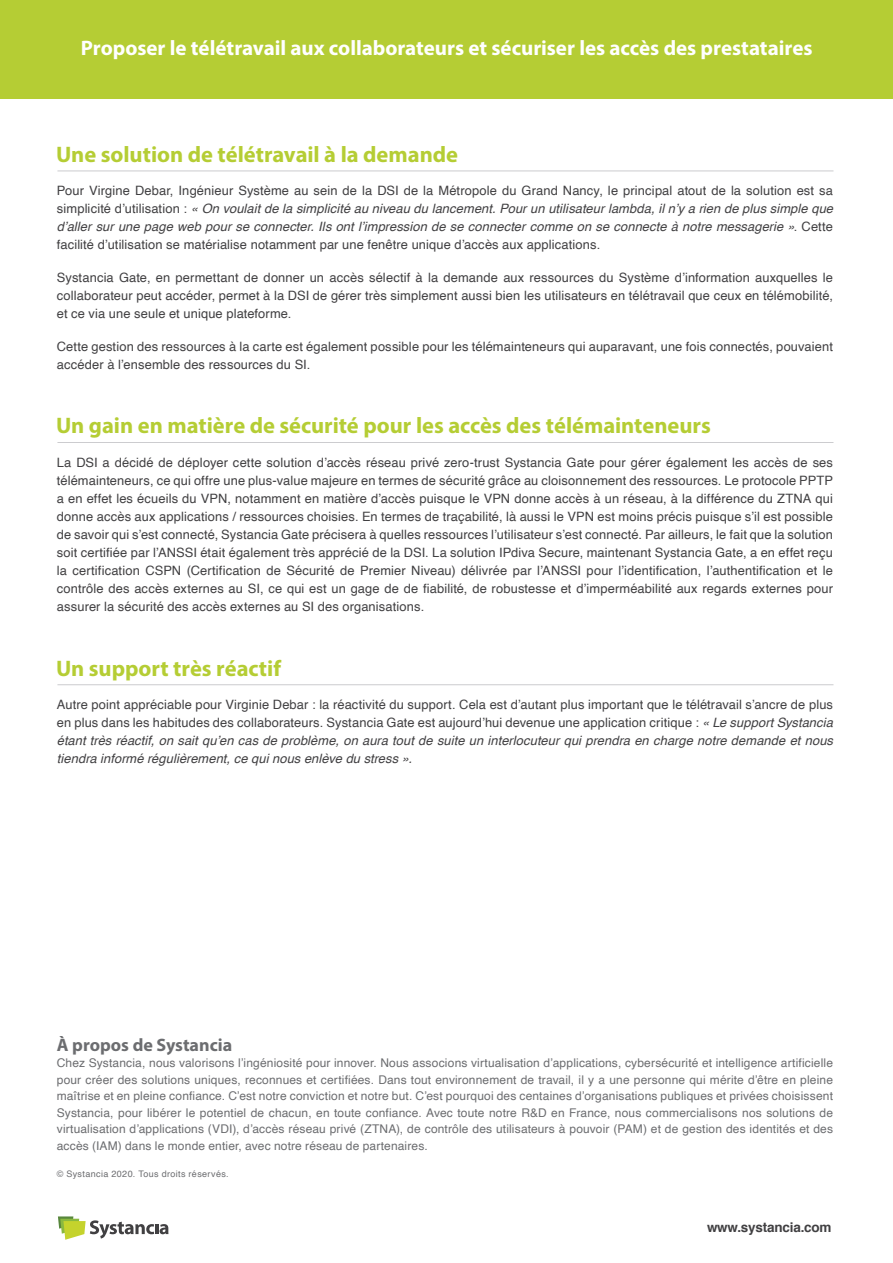
<style>
.page{position:relative;width:893px;height:1263px;background:#fff}
.page>*{position:absolute;margin:0;border:0;box-sizing:border-box;transform-origin:0 0}
.t1{font:700 22.5px "Myriad Pro";color:#b5cd34}
.t2{font:700 21px "Myriad Pro";color:#fff}
.t3{font:700 18px "Myriad Pro";color:#6c6d70}
.t4{font:700 13.5px "Helvetica";letter-spacing:-.015em;color:#414042}
.t5{font:12.9px/18px "Helvetica";letter-spacing:.01em;color:#414042;text-align:justify}
.t6{font:12px/16.5px "Helvetica";letter-spacing:.01em;color:#6c6d70;text-align:justify}
.t7{font:9px "Helvetica";letter-spacing:.045em;color:#6c6d70}
.s1{font-style:italic}
</style>
<div class="page">
<svg style="left:58px;top:1216px;width:110px;height:24px"></svg>
<hr style="left:57px;top:684px;width:776px;height:1px;background:#a8a9ad">
<hr style="left:57px;top:442px;width:776px;height:1px;background:#a8a9ad">
<hr style="left:57px;top:171px;width:776px;height:1px;background:#a8a9ad">
<div style="left:0;top:0;width:893px;height:99px;background:#b5cd34"></div>
<h2 class="t2" style="left:81px;top:35px;width:733px">Proposer le télétravail aux collaborateurs et sécuriser les accès des prestataires</h2>
<h1 class="t1" style="left:56px;top:140px;width:404px">Une solution de télétravail à la demande</h1>
<p class="t5" style="left:57px;top:182px;width:778px">Pour Virgine Debar, Ingénieur Système au sein de la DSI de la Métropole du Grand Nancy, le principal atout de la solution est sa simplicité d’utilisation : <span class="s1">« On voulait de la simplicité au niveau du lancement. Pour un utilisateur lambda, il n’y a rien de plus simple que d’aller sur une page web pour se connecter. Ils ont l’impression de se connecter comme on se connecte à notre messagerie »</span>. Cette facilité d’utilisation se matérialise notamment par une fenêtre unique d’accès aux applications.</p>
<p class="t5" style="left:57px;top:269px;width:778px">Systancia Gate, en permettant de donner un accès sélectif à la demande aux ressources du Système d’information auxquelles le collaborateur peut accéder, permet à la DSI de gérer très simplement aussi bien les utilisateurs en télétravail que ceux en télémobilité, et ce via une seule et unique plateforme.</p>
<p class="t5" style="left:57px;top:338px;width:778px">Cette gestion des ressources à la carte est également possible pour les télémainteneurs qui auparavant, une fois connectés, pouvaient accéder à l’ensemble des ressources du SI.</p>
<h1 class="t1" style="left:56px;top:411px;width:656px">Un gain en matière de sécurité pour les accès des télémainteneurs</h1>
<p class="t5" style="left:57px;top:454px;width:778px">La DSI a décidé de déployer cette solution d’accès réseau privé zero-trust Systancia Gate pour gérer également les accès de ses télémainteneurs, ce qui offre une plus-value majeure en termes de sécurité grâce au cloisonnement des ressources. Le protocole PPTP a en effet les écueils du VPN, notamment en matière d’accès puisque le VPN donne accès à un réseau, à la différence du ZTNA qui donne accès aux applications / ressources choisies. En termes de traçabilité, là aussi le VPN est moins précis puisque s’il est possible de savoir qui s’est connecté, Systancia Gate précisera à quelles ressources l’utilisateur s’est connecté. Par ailleurs, le fait que la solution soit certifiée par l’ANSSI était également très apprécié de la DSI. La solution IPdiva Secure, maintenant Systancia Gate, a en effet reçu la certification CSPN (Certification de Sécurité de Premier Niveau) délivrée par l’ANSSI pour l’identification, l’authentification et le contrôle des accès externes au SI, ce qui est un gage de de fiabilité, de robustesse et d’imperméabilité aux regards externes pour assurer la sécurité des accès externes au SI des organisations.</p>
<h1 class="t1" style="left:56px;top:653px;width:227px">Un support très réactif</h1>
<p class="t5" style="left:57px;top:696px;width:778px">Autre point appréciable pour Virginie Debar : la réactivité du support. Cela est d’autant plus important que le télétravail s’ancre de plus en plus dans les habitudes des collaborateurs. Systancia Gate est aujourd’hui devenue une application critique : <span class="s1">« Le support Systancia étant très réactif, on sait qu’en cas de problème, on aura tout de suite un interlocuteur qui prendra en charge notre demande et nous tiendra informé régulièrement, ce qui nous enlève du stress ».</span></p>
<h3 class="t3" style="left:57px;top:1033px;width:177px">À propos de Systancia</h3>
<p class="t6" style="left:57px;top:1055px;width:778px">Chez Systancia, nous valorisons l’ingéniosité pour innover. Nous associons virtualisation d’applications, cybersécurité et intelligence artificielle pour créer des solutions uniques, reconnues et certifiées. Dans tout environnement de travail, il y a une personne qui mérite d’être en pleine maîtrise et en pleine confiance. C’est notre conviction et notre but. C’est pourquoi des centaines d’organisations publiques et privées choisissent Systancia, pour libérer le potentiel de chacun, en toute confiance. Avec toute notre R&amp;D en France, nous commercialisons nos solutions de virtualisation d’applications (VDI), d’accès réseau privé (ZTNA), de contrôle des utilisateurs à pouvoir (PAM) et de gestion des identités et des accès (IAM) dans le monde entier, avec notre réseau de partenaires.</p>
<p class="t7" style="left:57px;top:1167px;width:173px">© Systancia 2020. Tous droits réservés.</p>
<p class="t4" style="left:707px;top:1216px;width:126px">www.systancia.com</p>
</div>
